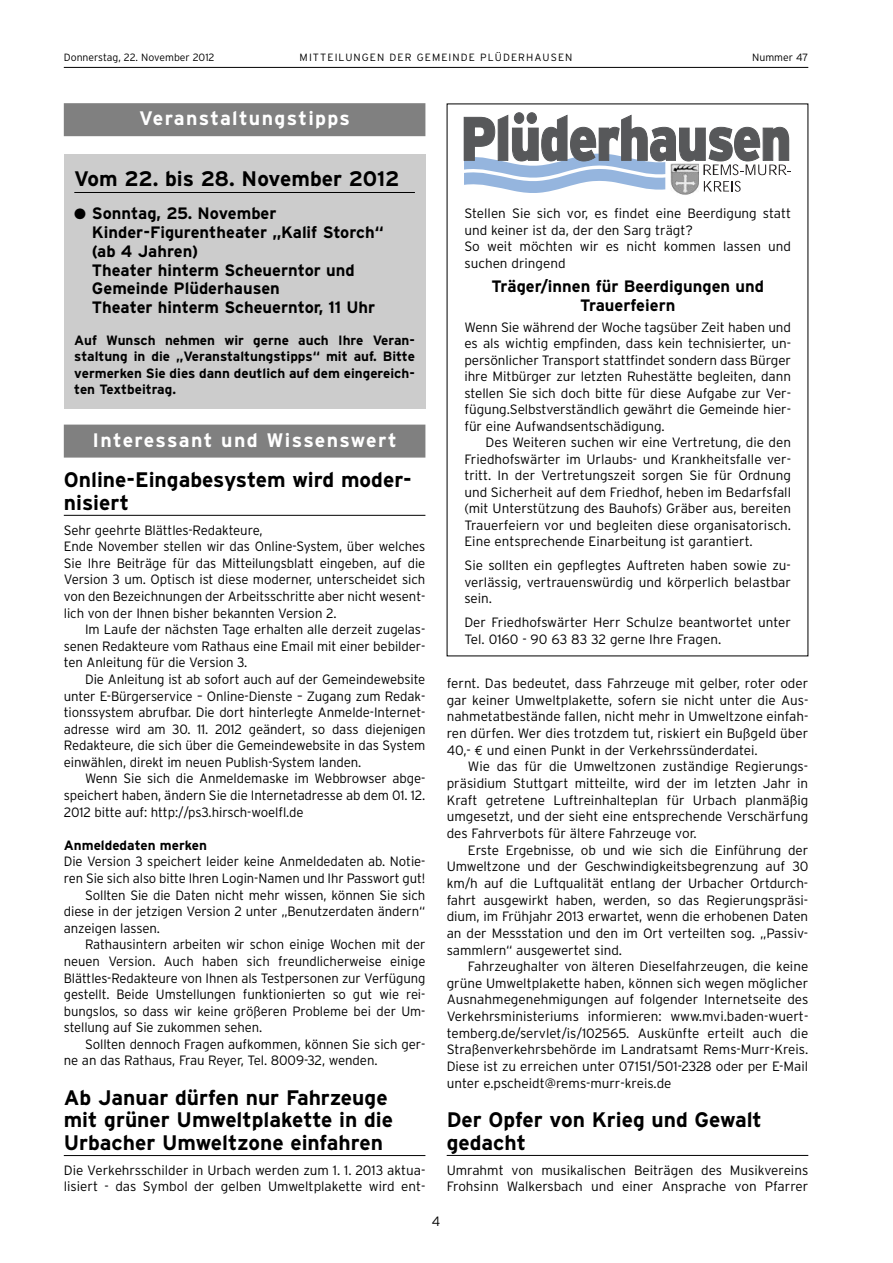
<style>
.page{position:relative;width:893px;height:1263px;background:#fff}
.page>*{position:absolute;margin:0;border:0;box-sizing:border-box;transform-origin:0 0}
.t1{font:700 21px/22.6px "Interstate";color:#000}
.t2{font:700 19.5px "Interstate";letter-spacing:.07em;color:#fff}
.t3{font:700 16.5px/18.8px "Interstate";color:#000}
.t4{font:300 13.5px/16.6px "Interstate";letter-spacing:-.005em;color:#000;text-align:justify}
.t5{font:700 13.5px/16.2px "Interstate";color:#000;text-align:justify}
.t6{font:300 10.5px "Interstate";letter-spacing:.105em;color:#000}
.t7{font:300 10.5px "Interstate";color:#000}
.s1{font-family:"Euro Mono";font-weight:400}
</style>
<div class="page">
<hr style="left:64px;top:67px;width:744px;height:1px;background:#000">
<div style="left:64px;top:103px;width:361px;height:33px;background:#808080"></div>
<div style="left:64px;top:425px;width:361px;height:33px;background:#808080"></div>
<hr style="left:64px;top:515px;width:361px;height:1px;background:#000">
<hr style="left:64px;top:1155px;width:361px;height:1px;background:#000">
<div style="left:64px;top:154px;width:361px;height:254px;background:#ccc"></div>
<hr style="left:74px;top:192px;width:341px;height:1px;background:#000">
<hr style="left:446px;top:1155px;width:362px;height:1px;background:#000">
<svg style="left:463px;top:112px;width:328px;height:81px"></svg>
<img style="left:670px;top:164px;width:28px;height:31px">
<p class="t7" style="left:64px;top:53px;width:152px">Donnerstag, 22. November 2012</p>
<p class="t6" style="left:299px;top:53px;width:274px">MITTEILUNGEN DER GEMEINDE PLÜDERHAUSEN</p>
<p class="t7" style="left:752px;top:53px;width:58px">Nummer 47</p>
<h2 class="t2" style="left:139px;top:111px;width:212px">Veranstaltungstipps</h2>
<h1 class="t1" style="left:74px;top:169px;width:327px">Vom 22. bis 28. November 2012</h1>
<p class="t3" style="left:92px;top:205px;width:293px;text-indent:-18px">● Sonntag, 25. November<br>Kinder-Figurentheater „Kalif Storch“ (ab 4 Jahren)<br>Theater hinterm Scheuerntor und<br>Gemeinde Plüderhausen<br>Theater hinterm Scheuerntor, 11 Uhr</p>
<p class="t5" style="left:74px;top:333px;width:342px">Auf Wunsch nehmen wir gerne auch Ihre Veran&shy;staltung in die „Veranstaltungstipps“ mit auf. Bitte vermerken Sie dies dann deutlich auf dem eingereich&shy;ten Textbeitrag.</p>
<h2 class="t2" style="left:92px;top:432px;width:306px">Interessant und Wissenswert</h2>
<h1 class="t1" style="left:64px;top:470px;width:349px">Online-Eingabesystem wird moder&shy;nisiert</h1>
<p class="t4" style="left:64px;top:523px;width:363px;text-align:left">Sehr geehrte Blättles-Redakteure,<br>Ende November stellen wir das Online-System, über welches Sie Ihre Beiträge für das Mitteilungsblatt eingeben, auf die Version 3 um. Optisch ist diese moderner, unterscheidet sich von den Bezeichnungen der Arbeitsschritte aber nicht wesent&shy;lich von der Ihnen bisher bekannten Version 2.</p>
<p class="t4" style="left:64px;top:622px;width:363px;text-indent:21px">Im Laufe der nächsten Tage erhalten alle derzeit zugelas&shy;senen Redakteure vom Rathaus eine Email mit einer bebilder&shy;ten Anleitung für die Version 3.</p>
<p class="t4" style="left:64px;top:672px;width:363px;text-indent:21px">Die Anleitung ist ab sofort auch auf der Gemeindewebsite unter E-Bürgerservice – Online-Dienste – Zugang zum Redak&shy;tionssystem abrufbar. Die dort hinterlegte Anmelde-Internet&shy;adresse wird am 30. 11. 2012 geändert, so dass diejenigen Redakteure, die sich über die Gemeindewebsite in das System einwählen, direkt im neuen Publish-System landen.</p>
<p class="t4" style="left:64px;top:772px;width:363px;text-indent:21px">Wenn Sie sich die Anmeldemaske im Webbrowser abge&shy;speichert haben, ändern Sie die Internetadresse ab dem 01. 12.<br>2012 bitte auf: http://ps3.hirsch-woelfl.de</p>
<p class="t5" style="left:64px;top:838px;width:145px">Anmeldedaten merken</p>
<p class="t4" style="left:64px;top:855px;width:363px">Die Version 3 speichert leider keine Anmeldedaten ab. Notie-</p>
<p class="t4" style="left:64px;top:871px;width:363px">ren Sie sich also bitte Ihren Login-Namen und Ihr Passwort gut!</p>
<p class="t4" style="left:85px;top:888px;width:342px">Sollten Sie die Daten nicht mehr wissen, können Sie sich</p>
<p class="t4" style="left:64px;top:904px;width:363px">diese in der jetzigen Version 2 unter „Benutzerdaten ändern“</p>
<p class="t4" style="left:64px;top:921px;width:98px">anzeigen lassen.</p>
<p class="t4" style="left:85px;top:938px;width:342px">Rathausintern arbeiten wir schon einige Wochen mit der</p>
<p class="t4" style="left:64px;top:954px;width:363px">neuen Version. Auch haben sich freundlicherweise einige</p>
<p class="t4" style="left:64px;top:971px;width:363px">Blättles-Redakteure von Ihnen als Testpersonen zur Verfügung</p>
<p class="t4" style="left:64px;top:987px;width:363px">gestellt. Beide Umstellungen funktionierten so gut wie rei-</p>
<p class="t4" style="left:64px;top:1004px;width:363px">bungslos, so dass wir keine größeren Probleme bei der Um-</p>
<p class="t4" style="left:64px;top:1020px;width:200px">stellung auf Sie zukommen sehen.</p>
<p class="t4" style="left:85px;top:1037px;width:342px">Sollten dennoch Fragen aufkommen, können Sie sich ger-</p>
<p class="t4" style="left:64px;top:1054px;width:315px">ne an das Rathaus, Frau Reyer, Tel. 8009-32, wenden.</p>
<h1 class="t1" style="left:64px;top:1088px;width:331px">Ab Januar dürfen nur Fahrzeuge mit grüner Umweltplakette in die<br>Urbacher Umweltzone einfahren</h1>
<p class="t4" style="left:64px;top:1163px;width:363px">Die Verkehrsschilder in Urbach werden zum 1. 1. 2013 aktua&shy;lisiert - das Symbol der gelben Umweltplakette wird ent-</p>
<p class="t4" style="left:464px;top:207px;width:328px;text-align:left">Stellen Sie sich vor, es findet eine Beerdigung statt und keiner ist da, der den Sarg trägt?<br>So weit möchten wir es nicht kommen lassen und suchen dringend</p>
<p class="t3" style="left:491px;top:277px;width:274px;line-height:19.5px;text-align:center">Träger/innen für Beerdigungen und<br>Trauerfeiern</p>
<p class="t4" style="left:464px;top:320px;width:328px">Wenn Sie während der Woche tagsüber Zeit haben und es als wichtig empfinden, dass kein technisierter, un&shy;persönlicher Transport stattfindet sondern dass Bürger ihre Mitbürger zur letzten Ruhestätte begleiten, dann stellen Sie sich doch bitte für diese Aufgabe zur Ver&shy;fügung.Selbstverständlich gewährt die Gemeinde hier&shy;für eine Aufwandsentschädigung.</p>
<p class="t4" style="left:464px;top:436px;width:328px;text-indent:21px">Des Weiteren suchen wir eine Vertretung, die den Friedhofswärter im Urlaubs- und Krankheitsfalle ver&shy;tritt. In der Vertretungszeit sorgen Sie für Ordnung und Sicherheit auf dem Friedhof, heben im Bedarfsfall (mit Unterstützung des Bauhofs) Gräber aus, bereiten Trauerfeiern vor und begleiten diese organisatorisch.<br>Eine entsprechende Einarbeitung ist garantiert.</p>
<p class="t4" style="left:464px;top:559px;width:328px">Sie sollten ein gepflegtes Auftreten haben sowie zu&shy;verlässig, vertrauenswürdig und körperlich belastbar sein.</p>
<p class="t4" style="left:464px;top:616px;width:328px">Der Friedhofswärter Herr Schulze beantwortet unter<br>Tel. 0160 - 90 63 83 32 gerne Ihre Fragen.</p>
<p class="t4" style="left:446px;top:676px;width:363px">fernt. Das bedeutet, dass Fahrzeuge mit gelber, roter oder gar keiner Umweltplakette, sofern sie nicht unter die Aus&shy;nahmetatbestände fallen, nicht mehr in Umweltzone einfah&shy;ren dürfen. Wer dies trotzdem tut, riskiert ein Bußgeld über 40,- <span class="s1">€</span> und einen Punkt in der Verkehrssünderdatei.</p>
<p class="t4" style="left:446px;top:760px;width:363px;text-indent:21px">Wie das für die Umweltzonen zuständige Regierungs&shy;präsidium Stuttgart mitteilte, wird der im letzten Jahr in Kraft getretene Luftreinhalteplan für Urbach planmäßig umgesetzt, und der sieht eine entsprechende Verschärfung des Fahrverbots für ältere Fahrzeuge vor.</p>
<p class="t4" style="left:446px;top:843px;width:363px;text-indent:21px">Erste Ergebnisse, ob und wie sich die Einführung der Umweltzone und der Geschwindigkeitsbegrenzung auf 30 km/h auf die Luftqualität entlang der Urbacher Ortdurch&shy;fahrt ausgewirkt haben, werden, so das Regierungspräsi&shy;dium, im Frühjahr 2013 erwartet, wenn die erhobenen Daten an der Messstation und den im Ort verteilten sog. „Passiv&shy;sammlern“ ausgewertet sind.</p>
<p class="t4" style="left:446px;top:959px;width:363px;text-indent:21px">Fahrzeughalter von älteren Dieselfahrzeugen, die keine grüne Umweltplakette haben, können sich wegen möglicher Ausnahmegenehmigungen auf folgender Internetseite des Verkehrsministeriums informieren: www.mvi.baden-wuert&shy;temberg.de/servlet/is/102565. Auskünfte erteilt auch die Straßenverkehrsbehörde im Landratsamt Rems-Murr-Kreis.<br>Diese ist zu erreichen unter 07151/501-2328 oder per E-Mail unter e.pscheidt@rems-murr-kreis.de</p>
<h1 class="t1" style="left:446px;top:1110px;width:317px">Der Opfer von Krieg und Gewalt gedacht</h1>
<p class="t4" style="left:446px;top:1163px;width:363px">Umrahmt von musikalischen Beiträgen des Musikvereins<br>Frohsinn Walkersbach und einer Ansprache von Pfarrer</p>
<p class="t4" style="left:432px;top:1214px;width:10px">4</p>
</div>
